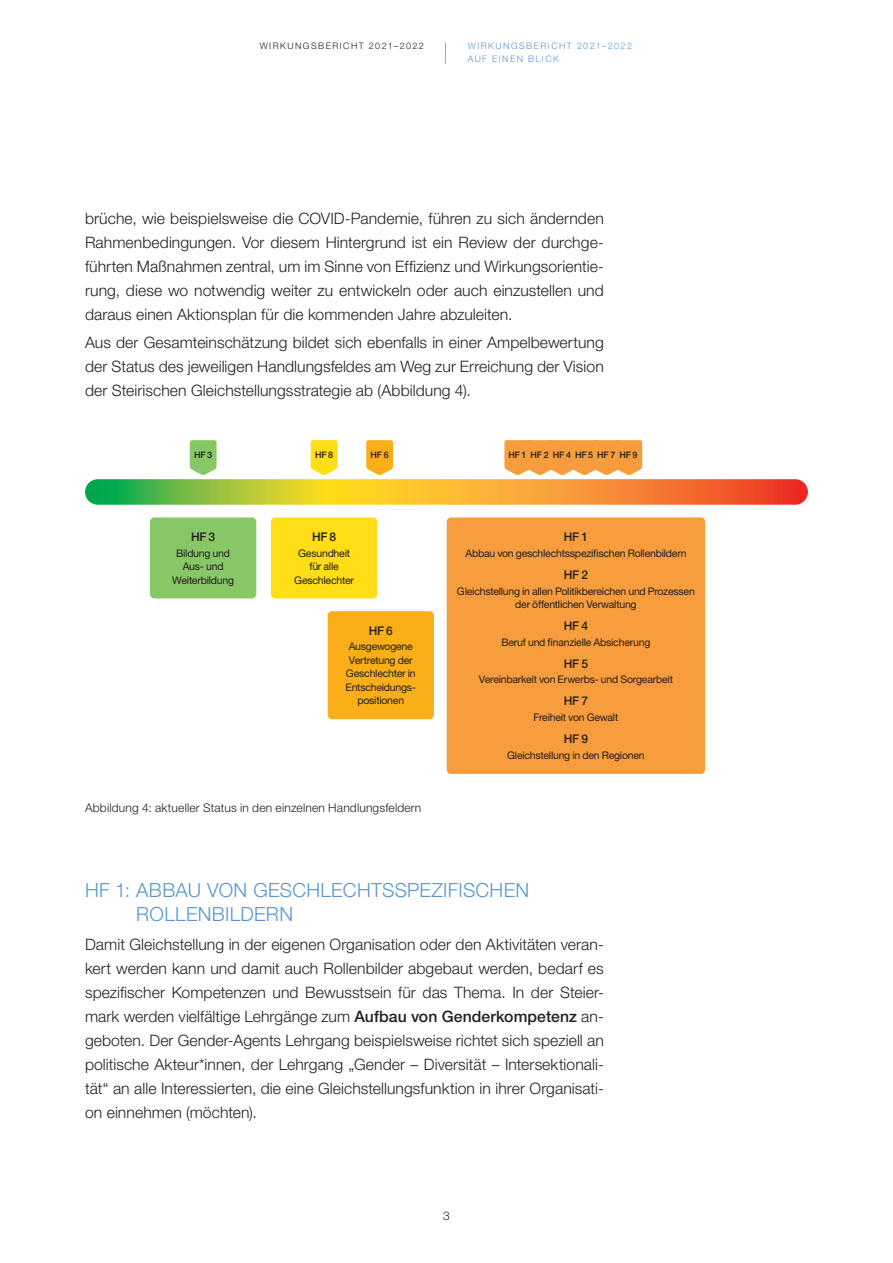
<style>
.page{position:relative;width:893px;height:1263px;background:#fff}
.page>*{position:absolute;margin:0;border:0;box-sizing:border-box;transform-origin:0 0}
.t1{font:300 20.7px "Helvetica Neue LT Pro";color:#231f20;scale:.43 1}
.t2{font:300 19.5px/24px "Helvetica Neue LT Pro";letter-spacing:.015em;color:#5896d0}
.t3{font:300 15.75px/24px "Helvetica Neue LT Pro";letter-spacing:.005em;color:#231f20;text-align:justify}
.t4{font:300 12px "Helvetica Neue LT Pro";letter-spacing:.015em;color:#231f20}
.t5{font:500 12px "Helvetica Neue LT Pro";letter-spacing:.075em;color:#231f20}
.t6{font:10.5px/13.5px "Helvetica Neue LT Pro";letter-spacing:-.02em;color:#231f20;text-align:center}
.t7{font:300 9px/12.8px "Helvetica Neue LT Pro";letter-spacing:.16em;color:#5896d0}
.t8{font:500 9px "Helvetica Neue LT Pro";letter-spacing:.075em;color:#231f20}
.t9{font:300 9px "Helvetica Neue LT Pro";letter-spacing:.16em;color:#231f20}
.s1{font-weight:500}
</style>
<div class="page">
<svg style="left:85px;top:479px;width:723px;height:26px;background:#d1a337"></svg>
<svg style="left:190px;top:440px;width:27px;height:35px"></svg>
<svg style="left:311px;top:440px;width:26px;height:35px"></svg>
<svg style="left:366px;top:440px;width:27px;height:35px"></svg>
<svg style="left:504px;top:440px;width:138px;height:35px;background:#f8a44c"></svg>
<div style="left:150px;top:517px;width:106px;height:81px;background:#87c765;border-radius:4px"></div>
<div style="left:271px;top:517px;width:106px;height:81px;background:#ffdd17;border-radius:4px"></div>
<div style="left:328px;top:611px;width:106px;height:108px;background:#faaf18;border-radius:4px"></div>
<div style="left:447px;top:517px;width:258px;height:257px;background:#f89d3d;border-radius:4px"></div>
<p class="t9" style="left:260px;top:40px;width:166px">WIRKUNGSBERICHT 2021–2022</p>
<h1 class="t1" style="left:445px;top:39px;width:6px">|</h1>
<p class="t7" style="left:468px;top:39px;width:166px">WIRKUNGSBERICHT 2021–2022<br>AUF EINEN BLICK</p>
<p class="t3" style="left:85px;top:206px;width:520px">brüche, wie beispielsweise die COVID-Pandemie, führen zu sich ändernden Rahmenbedingungen. Vor diesem Hintergrund ist ein Review der durchge&shy;führten Maßnahmen zentral, um im Sinne von Effizienz und Wirkungsorientie&shy;rung, diese wo notwendig weiter zu entwickeln oder auch einzustellen und daraus einen Aktionsplan für die kommenden Jahre abzuleiten.</p>
<p class="t3" style="left:85px;top:330px;width:520px">Aus der Gesamteinschätzung bildet sich ebenfalls in einer Ampelbewertung der Status des jeweiligen Handlungsfeldes am Weg zur Erreichung der Vision der Steirischen Gleichstellungsstrategie ab (Abbildung 4).</p>
<p class="t8" style="left:194px;top:449px;width:20px">HF3</p>
<p class="t8" style="left:315px;top:449px;width:20px">HF8</p>
<p class="t8" style="left:370px;top:449px;width:20px">HF6</p>
<p class="t8" style="left:508px;top:449px;width:131px">HF1 HF2 HF4 HF5 HF7 HF9</p>
<p class="t5" style="left:191px;top:529px;width:26px">HF3</p>
<p class="t6" style="left:172px;top:546px;width:63px">Bildung und<br>Aus- und<br>Weiterbildung</p>
<p class="t5" style="left:312px;top:529px;width:26px">HF8</p>
<p class="t6" style="left:294px;top:546px;width:61px">Gesundheit für alle<br>Geschlechter</p>
<p class="t5" style="left:369px;top:623px;width:26px">HF6</p>
<p class="t6" style="left:346px;top:639px;width:72px">Ausgewogene<br>Vertretung der<br>Geschlechter in<br>Entscheidungs&shy;positionen</p>
<p class="t4" style="left:85px;top:801px;width:338px">Abbildung 4: aktueller Status in den einzelnen Handlungsfeldern</p>
<p class="t5" style="left:564px;top:530px;width:26px">HF1</p>
<p class="t6" style="left:465px;top:546px;width:223px">Abbau von geschlechtsspezifischen Rollenbildern</p>
<p class="t5" style="left:564px;top:567px;width:26px">HF2</p>
<p class="t6" style="left:457px;top:584px;width:239px">Gleichstellung in allen Politikbereichen und Prozessen der öffentlichen Verwaltung</p>
<p class="t5" style="left:564px;top:619px;width:26px">HF4</p>
<p class="t6" style="left:501px;top:635px;width:150px">Beruf und finanzielle Absicherung</p>
<p class="t5" style="left:564px;top:656px;width:26px">HF5</p>
<p class="t6" style="left:479px;top:673px;width:196px">Vereinbarkeit von Erwerbs- und Sorgearbeit</p>
<p class="t5" style="left:564px;top:694px;width:26px">HF7</p>
<p class="t6" style="left:533px;top:710px;width:86px">Freiheit von Gewalt</p>
<p class="t5" style="left:564px;top:731px;width:26px">HF9</p>
<p class="t6" style="left:507px;top:748px;width:139px">Gleichstellung in den Regionen</p>
<p class="t2" style="left:136px;top:878px;width:394px;text-indent:-51px">HF 1: ABBAU VON GESCHLECHTSSPEZIFISCHEN<br>ROLLENBILDERN</p>
<p class="t3" style="left:85px;top:931px;width:520px">Damit Gleichstellung in der eigenen Organisation oder den Aktivitäten veran&shy;kert werden kann und damit auch Rollenbilder abgebaut werden, bedarf es spezifischer Kompetenzen und Bewusstsein für das Thema. In der Steier&shy;mark werden vielfältige Lehrgänge zum <span class="s1">Aufbau von Genderkompetenz</span> an&shy;geboten. Der Gender-Agents Lehrgang beispielsweise richtet sich speziell an politische Akteur*innen, der Lehrgang „Gender – Diversität – Intersektionali&shy;tät“ an alle Interessierten, die eine Gleichstellungsfunktion in ihrer Organisati&shy;on einnehmen (möchten).</p>
<p class="t4" style="left:443px;top:1208px;width:8px">3</p>
</div>
